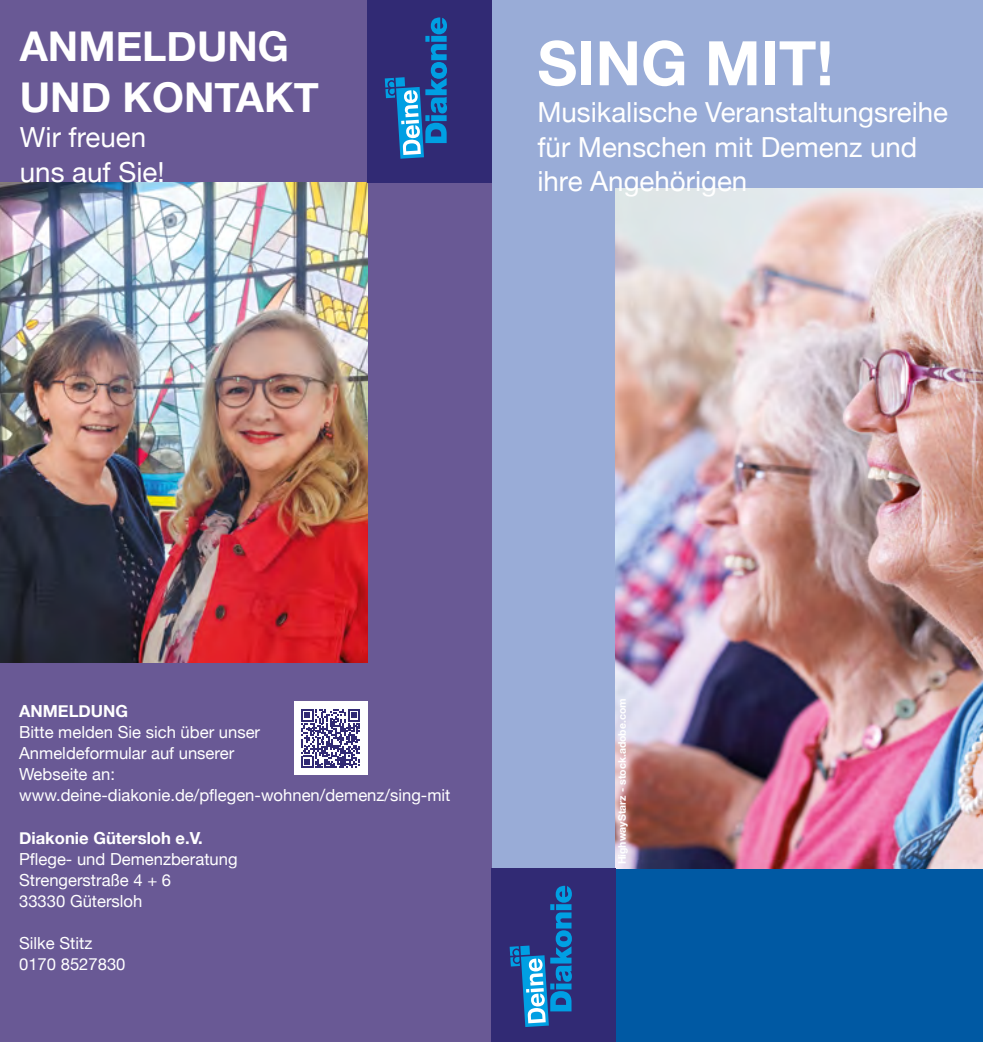
<style>
.page{position:relative;width:983px;height:1042px;background:#fff}
.page>*{position:absolute;margin:0;border:0;box-sizing:border-box;transform-origin:0 0}
.t1{font:700 61.43px "Helvetica Neue";color:#fff}
.t2{font:700 40.95px/50.6px "Helvetica Neue";color:#fff}
.t3{font:27.65px/34.8px "Helvetica Neue";color:#fff}
.t4{font:16.62px/21px "Helvetica Neue";color:#fff}
.t5{font:700 16.62px "Helvetica Neue";color:#fff}
.t6{font:700 10.5px "Helvetica Neue";color:#fff}
</style>
<div class="page">
<div style="left:491px;top:0;width:491px;height:1042px;background:#99acd7"></div>
<div style="left:599px;top:868px;width:383px;height:174px;background:#0059a3"></div>
<img style="left:615px;top:188px;width:367px;height:680px">
<div style="left:0;top:0;width:491px;height:1042px;background:#695995"></div>
<img style="left:0;top:182px;width:367px;height:481px">
<div style="left:293px;top:701px;width:74px;height:74px;background:#fff"></div>
<svg style="left:301px;top:709px;width:59px;height:59px"></svg>
<div style="left:367px;top:0;width:124px;height:182px;background:#312a74"></div>
<svg style="left:384px;top:17px;width:63px;height:142px"></svg>
<div style="left:491px;top:868px;width:124px;height:174px;background:#312a74"></div>
<svg style="left:509px;top:886px;width:62px;height:141px"></svg>
<h2 class="t2" style="left:20px;top:23px;width:300px">ANMELDUNG<br>UND KONTAKT</h2>
<h3 class="t3" style="left:20px;top:121px;width:146px">Wir freuen uns auf Sie!</h3>
<h1 class="t1" style="left:537px;top:15px;width:297px">SING MIT!</h1>
<h3 class="t3" style="left:537px;top:96px;width:412px">Musikalische Veranstaltungsreihe für Menschen mit Demenz und ihre Angehörigen</h3>
<p class="t5" style="left:19px;top:698px;width:110px">ANMELDUNG</p>
<p class="t4" style="left:19px;top:723px;width:433px">Bitte melden Sie sich über unser<br>Anmeldeformular auf unserer<br>Webseite an: www.deine-diakonie.de/pflegen-wohnen/demenz/sing-mit</p>
<p class="t5" style="left:19px;top:825px;width:185px">Diakonie Gütersloh e.V.</p>
<p class="t4" style="left:19px;top:850px;width:220px">Pflege- und Demenzberatung<br>Strengerstraße 4 + 6<br>33330 Gütersloh</p>
<p class="t4" style="left:19px;top:934px;width:108px">Silke Stitz<br>0170 8527830</p>
<p class="t6" style="left:613px;top:864px;width:168px;rotate:-90deg">HighwayStarz - stock.adobe.com</p>
</div>
